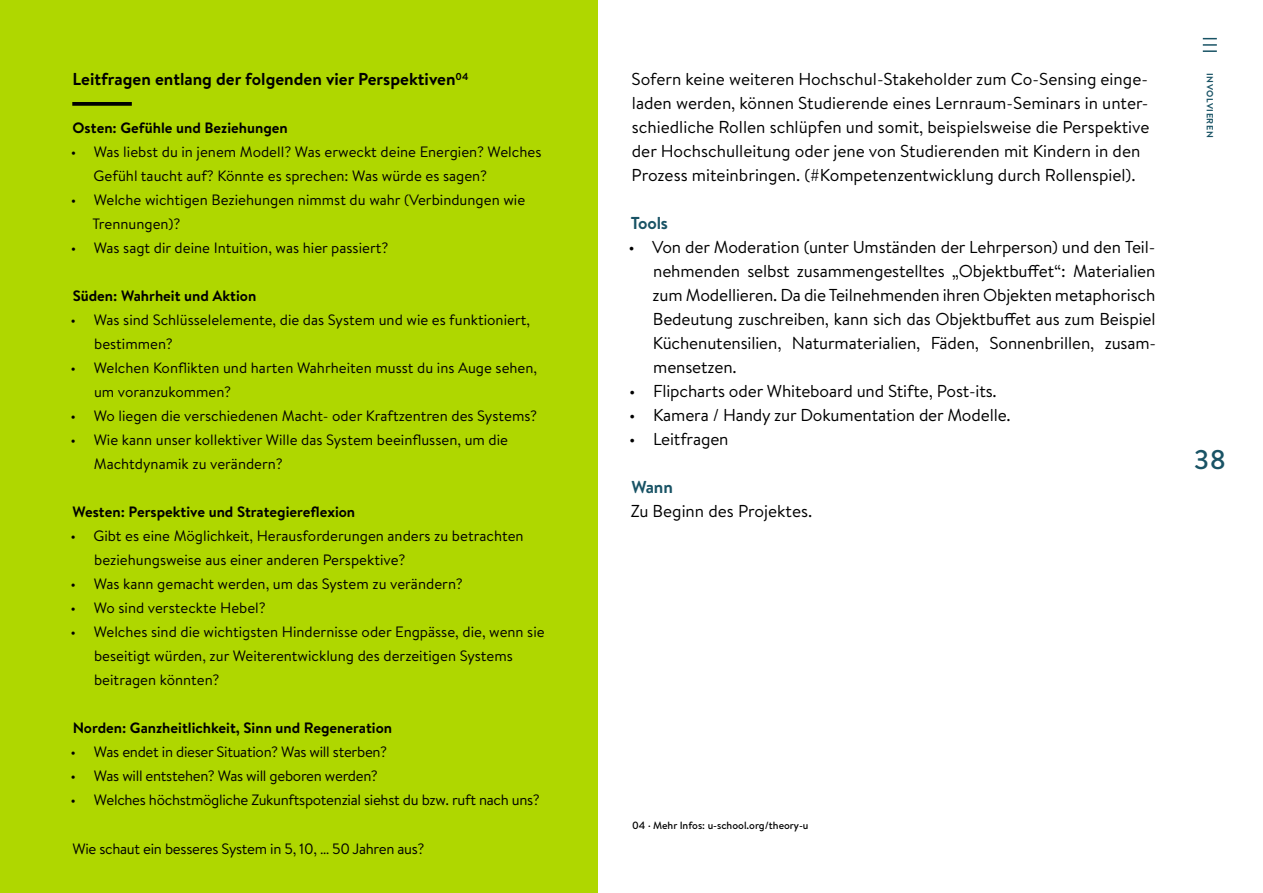
<style>
.page{position:relative;width:1263px;height:893px;background:#fff}
.page>*{position:absolute;margin:0;border:0;box-sizing:border-box;transform-origin:0 0}
.t1{font:500 27px "Brandon Text";color:#195365}
.t2{font:17.25px/24px "Brandon Text";color:#000}
.t3{font:700 17.25px "Brandon Text";color:#000}
.t4{font:700 17.25px "Brandon Text";letter-spacing:-.01em;color:#195365}
.t5{font:15px/24px "Brandon Text";color:#000}
.t6{font:15px "Brandon Text";letter-spacing:-.02em;color:#000}
.t7{font:700 15px "Brandon Text";color:#000}
.t8{font:500 10.5px "Brandon Text";color:#000}
.t9{font:700 9px "Brandon Text";letter-spacing:.07em;color:#195365}
</style>
<div class="page">
<div style="left:0;top:0;width:597px;height:893px;background:#afd700"></div>
<svg style="left:72px;top:102px;width:60px;height:4px"></svg>
<svg style="left:1203px;top:38px;width:14px;height:14px"></svg>
<p class="t3" style="left:73px;top:67px;width:397px">Leitfragen entlang der folgenden vier Perspektiven<sup>04</sup></p>
<p class="t7" style="left:73px;top:118px;width:217px">Osten: Gefühle und Beziehungen</p>
<p class="t5" style="left:94px;top:140px;width:449px;text-indent:-23px">• Was liebst du in jenem Modell? Was erweckt deine Energien? Welches<br>Gefühl taucht auf? Könnte es sprechen: Was würde es sagen?</p>
<p class="t5" style="left:93px;top:188px;width:434px;text-indent:-22px">• Welche wichtigen Beziehungen nimmst du wahr (Verbindungen wie<br>Trennungen)?</p>
<p class="t5" style="left:71px;top:236px;width:319px">• Was sagt dir deine Intuition, was hier passiert?</p>
<p class="t7" style="left:73px;top:286px;width:185px">Süden: Wahrheit und Aktion</p>
<p class="t5" style="left:94px;top:308px;width:437px;text-indent:-23px">• Was sind Schlüsselelemente, die das System und wie es funktioniert, bestimmen?</p>
<p class="t5" style="left:94px;top:356px;width:445px;text-indent:-23px">• Welchen Konflikten und harten Wahrheiten musst du ins Auge sehen, um voranzukommen?</p>
<p class="t5" style="left:71px;top:404px;width:468px">• Wo liegen die verschiedenen Macht- oder Kraftzentren des Systems?</p>
<p class="t5" style="left:94px;top:428px;width:416px;text-indent:-23px">• Wie kann unser kollektiver Wille das System beeinflussen, um die<br>Machtdynamik zu verändern?</p>
<p class="t7" style="left:73px;top:502px;width:284px">Westen: Perspektive und Strategiereflexion</p>
<p class="t5" style="left:94px;top:524px;width:431px;text-indent:-24px">• Gibt es eine Möglichkeit, Herausforderungen anders zu betrachten beziehungsweise aus einer anderen Perspektive?</p>
<p class="t5" style="left:71px;top:572px;width:394px">• Was kann gemacht werden, um das System zu verändern?</p>
<p class="t5" style="left:71px;top:596px;width:197px">• Wo sind versteckte Hebel?</p>
<p class="t5" style="left:94px;top:620px;width:452px;text-indent:-23px">• Welches sind die wichtigsten Hindernisse oder Engpässe, die, wenn sie beseitigt würden, zur Weiterentwicklung des derzeitigen Systems beitragen könnten?</p>
<p class="t7" style="left:73px;top:718px;width:321px">Norden: Ganzheitlichkeit, Sinn und Regeneration</p>
<p class="t6" style="left:71px;top:742px;width:318px">• Was endet in dieser Situation? Was will sterben?</p>
<p class="t6" style="left:71px;top:766px;width:309px">• Was will entstehen? Was will geboren werden?</p>
<p class="t6" style="left:71px;top:790px;width:471px">• Welches höchstmögliche Zukunftspotenzial siehst du bzw. ruft nach uns?</p>
<p class="t6" style="left:72px;top:838px;width:354px">Wie schaut ein besseres System in 5, 10, … 50 Jahren aus?</p>
<p class="t2" style="left:631px;top:67px;width:519px">Sofern keine weiteren Hochschul-Stakeholder zum Co-Sensing einge&shy;laden werden, können Studierende eines Lernraum-Seminars in unter&shy;schiedliche Rollen schlüpfen und somit, beispielsweise die Perspektive der Hochschulleitung oder jene von Studierenden mit Kindern in den Prozess miteinbringen. (#Kompetenzentwicklung durch Rollenspiel).</p>
<p class="t4" style="left:631px;top:211px;width:39px">Tools</p>
<p class="t2" style="left:653px;top:235px;width:505px;text-align:justify;text-indent:-24px">• Von der Moderation (unter Umständen der Lehrperson) und den Teil&shy;nehmenden selbst zusammengestelltes „Objektbuffet“: Materialien zum Modellieren. Da die Teilnehmenden ihren Objekten metaphorisch Bedeutung zuschreiben, kann sich das Objektbuffet aus zum Beispiel Küchenutensilien, Naturmaterialien, Fäden, Sonnenbrillen, zusam&shy;mensetzen.</p>
<p class="t2" style="left:629px;top:379px;width:369px">• Flipcharts oder Whiteboard und Stifte, Post-its.</p>
<p class="t2" style="left:629px;top:403px;width:383px">• Kamera / Handy zur Dokumentation der Modelle.</p>
<p class="t2" style="left:629px;top:427px;width:101px">• Leitfragen</p>
<p class="t4" style="left:631px;top:475px;width:43px">Wann</p>
<p class="t2" style="left:631px;top:499px;width:183px">Zu Beginn des Projektes.</p>
<p class="t9" style="left:1216px;top:73px;width:66px;rotate:90deg">INVOLVIEREN</p>
<h1 class="t1" style="left:1193px;top:441px;width:34px">38</h1>
<p class="t8" style="left:632px;top:818px;width:178px">04 · Mehr Infos: u-school.org/theory-u</p>
</div>
